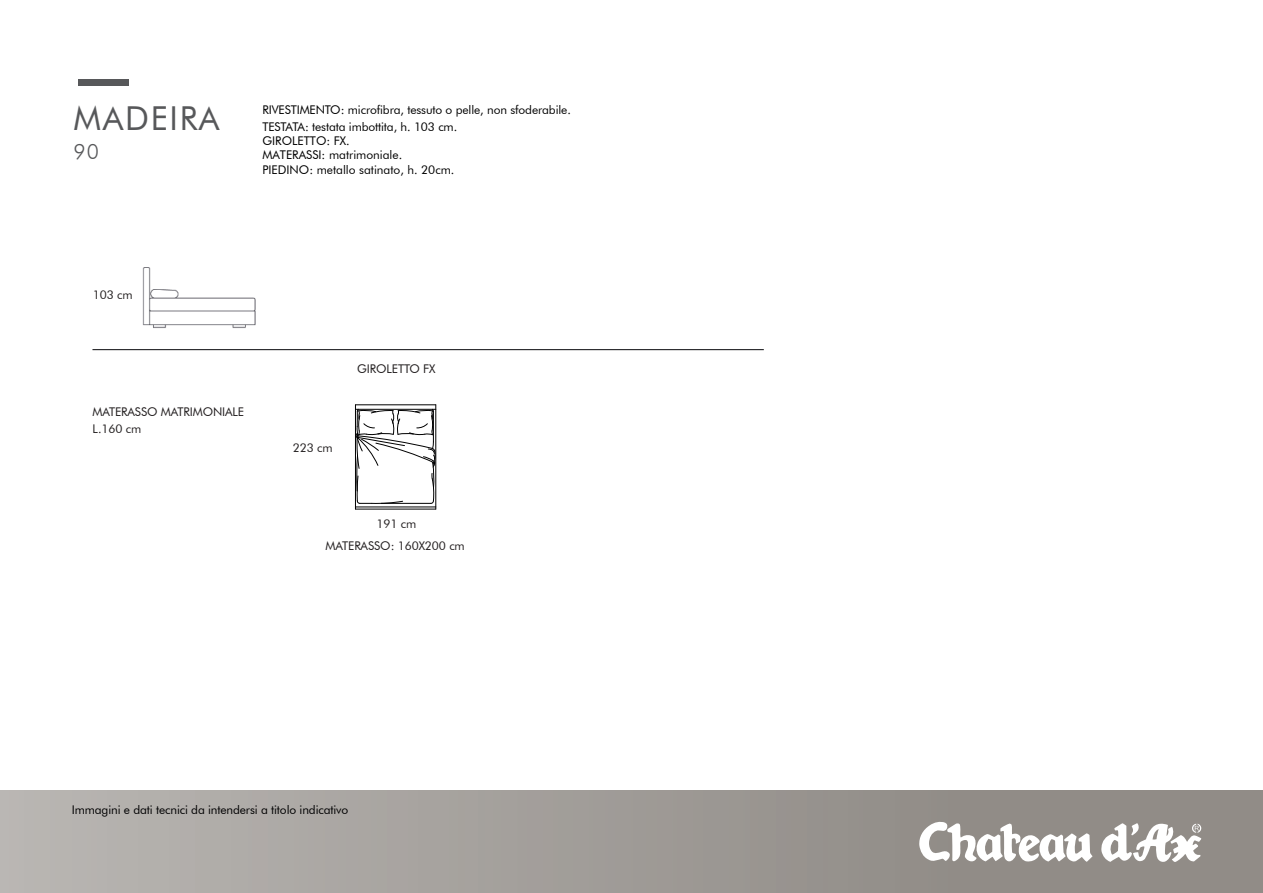
<style>
.page{position:relative;width:1263px;height:893px;background:#fff}
.page>*{position:absolute;margin:0;border:0;box-sizing:border-box;transform-origin:0 0}
.t1{font:33px "Futura BT";letter-spacing:.05em;color:#57585a}
.t2{font:300 21px "Futura BT";color:#57585a}
.t3{font:12px/14.4px "Futura BT";letter-spacing:-.01em;color:#000001}
.t4{font:12px/16.5px "Futura BT";letter-spacing:-.01em;color:#231f20}
</style>
<div class="page">
<div style="left:78px;top:79px;width:51px;height:6px;background:#57585a"></div>
<div style="left:0;top:790px;width:1263px;height:103px;background:linear-gradient(to right,#b7b4b1,#8a847f)"></div>
<svg style="left:919px;top:821px;width:173px;height:42px"></svg>
<svg style="left:1101px;top:823px;width:100px;height:39px"></svg>
<img style="left:142px;top:267px;width:114px;height:61px">
<hr style="left:355px;top:509px;width:81px;height:1px;background:#000001">
<hr style="left:355px;top:507px;width:81px;height:1px;background:#000001">
<hr style="left:355px;top:405px;width:81px;height:1px;background:#000001">
<hr style="left:355px;top:405px;width:1px;height:104px;background:#000001">
<hr style="left:435px;top:405px;width:1px;height:104px;background:#000001">
<svg style="left:356px;top:409px;width:79px;height:95px"></svg>
<hr style="left:92px;top:349px;width:672px;height:1px;background:#07070a">
<h1 class="t1" style="left:74px;top:98px;width:147px">MADEIRA</h1>
<h2 class="t2" style="left:74px;top:139px;width:27px">90</h2>
<p class="t3" style="left:262px;top:101px;width:310px;line-height:16.5px">RIVESTIMENTO: microfibra, tessuto o pelle, non sfoderabile.<br>TESTATA: testata imbottita, h. 103 cm.</p>
<p class="t3" style="left:262px;top:133px;width:194px">GIROLETTO: FX.<br>MATERASSI: matrimoniale.<br>PIEDINO: metallo satinato, h. 20cm.</p>
<p class="t4" style="left:93px;top:286px;width:41px">103 cm</p>
<p class="t4" style="left:92px;top:404px;width:153px">MATERASSO MATRIMONIALE<br>L.160 cm</p>
<p class="t4" style="left:357px;top:361px;width:80px">GIROLETTO FX</p>
<p class="t4" style="left:293px;top:440px;width:41px">223 cm</p>
<p class="t4" style="left:377px;top:515px;width:41px">191 cm</p>
<p class="t4" style="left:326px;top:537px;width:141px">MATERASSO: 160X200 cm</p>
<p class="t3" style="left:72px;top:803px;width:278px">Immagini e dati tecnici da intendersi a titolo indicativo</p>
</div>
